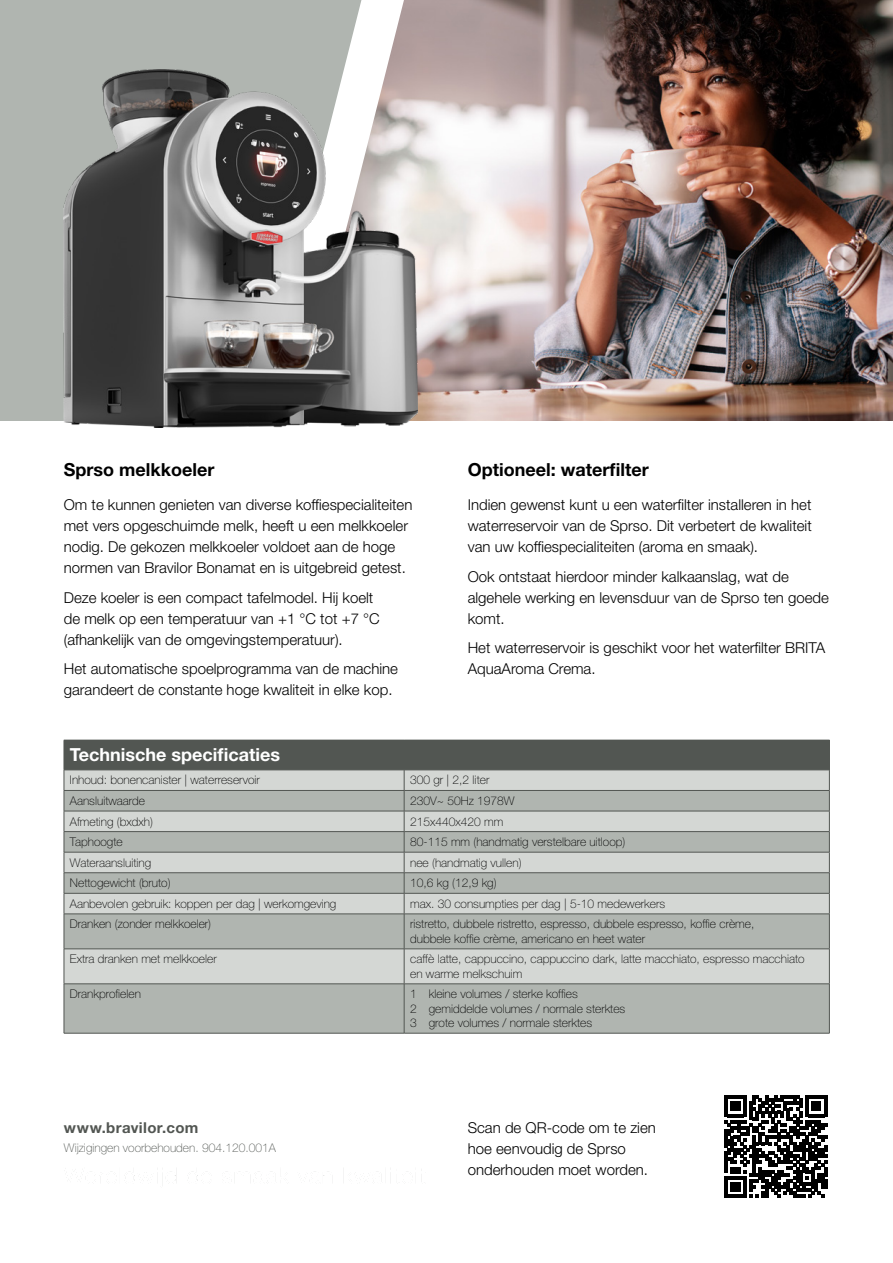
<style>
.page{position:relative;width:893px;height:1263px;background:#fff}
.page>*{position:absolute;margin:0;border:0;box-sizing:border-box;transform-origin:0 0}
.t1{font:700 18px "Helvetica Neue LT Pro";color:#000}
.t2{font:700 18px "Helvetica Neue LT Pro";color:#fff}
.t3{font:300 15px/21px "Helvetica Neue LT Pro";color:#000}
.t4{font:700 15px "Helvetica Neue LT Pro";letter-spacing:.025em;color:#525652}
.t5{font:100 12px/14.4px "Helvetica Neue LT Pro";color:#000}
.t6{font:100 12px "Helvetica Neue LT Pro";color:#525652}
</style>
<div class="page">
<svg style="left:85px;top:1168px;width:337px;height:18px"></svg>
<div style="left:0;top:0;width:298px;height:421px;background:#b0b5b0"></div>
<img style="left:298px;top:0;width:595px;height:421px">
<img style="left:64px;top:70px;width:354px;height:357px">
<svg style="left:724px;top:1095px;width:103px;height:103px"></svg>
<div style="left:64px;top:740px;width:765px;height:30px;background:#525652"></div>
<div style="left:65px;top:771px;width:764px;height:19px;background:#d4d7d4"></div>
<svg style="left:65px;top:791px;width:764px;height:242px;background:#bcc0bc"></svg>
<hr style="left:64px;top:770px;width:340px;height:1px;background:#525652">
<hr style="left:404px;top:770px;width:426px;height:1px;background:#525652">
<hr style="left:64px;top:790px;width:340px;height:1px;background:#525652">
<hr style="left:64px;top:811px;width:340px;height:1px;background:#525652">
<hr style="left:64px;top:831px;width:340px;height:1px;background:#525652">
<hr style="left:64px;top:852px;width:340px;height:1px;background:#525652">
<hr style="left:64px;top:872px;width:340px;height:1px;background:#525652">
<hr style="left:64px;top:893px;width:340px;height:1px;background:#525652">
<hr style="left:64px;top:914px;width:340px;height:1px;background:#525652">
<hr style="left:64px;top:948px;width:340px;height:1px;background:#525652">
<hr style="left:64px;top:983px;width:340px;height:1px;background:#525652">
<svg style="left:404px;top:770px;width:1px;height:144px"></svg>
<hr style="left:404px;top:914px;width:1px;height:35px;background:#525652">
<hr style="left:404px;top:949px;width:1px;height:35px;background:#525652">
<hr style="left:404px;top:984px;width:1px;height:49px;background:#525652">
<hr style="left:404px;top:790px;width:426px;height:1px;background:#525652">
<hr style="left:404px;top:811px;width:426px;height:1px;background:#525652">
<hr style="left:404px;top:831px;width:426px;height:1px;background:#525652">
<hr style="left:404px;top:852px;width:426px;height:1px;background:#525652">
<hr style="left:404px;top:872px;width:426px;height:1px;background:#525652">
<hr style="left:404px;top:893px;width:426px;height:1px;background:#525652">
<hr style="left:404px;top:914px;width:426px;height:1px;background:#525652">
<hr style="left:404px;top:948px;width:426px;height:1px;background:#525652">
<hr style="left:404px;top:983px;width:426px;height:1px;background:#525652">
<hr style="left:829px;top:740px;width:1px;height:30px;background:#525652">
<svg style="left:64px;top:770px;width:1px;height:144px"></svg>
<svg style="left:829px;top:770px;width:1px;height:144px"></svg>
<hr style="left:64px;top:914px;width:1px;height:35px;background:#525652">
<hr style="left:829px;top:914px;width:1px;height:35px;background:#525652">
<hr style="left:64px;top:949px;width:1px;height:35px;background:#525652">
<hr style="left:829px;top:949px;width:1px;height:35px;background:#525652">
<hr style="left:64px;top:984px;width:1px;height:49px;background:#525652">
<hr style="left:829px;top:984px;width:1px;height:49px;background:#525652">
<hr style="left:64px;top:1033px;width:340px;height:1px;background:#525652">
<hr style="left:404px;top:1033px;width:426px;height:1px;background:#525652">
<p class="t1" style="left:64px;top:459px;width:152px">Sprso melkkoeler</p>
<p class="t3" style="left:64px;top:494px;width:350px">Om te kunnen genieten van diverse koffiespecialiteiten met vers opgeschuimde melk, heeft u een melkkoeler nodig. De gekozen melkkoeler voldoet aan de hoge normen van Bravilor Bonamat en is uitgebreid getest.</p>
<p class="t3" style="left:64px;top:586px;width:317px">Deze koeler is een compact tafelmodel. Hij koelt de melk op een temperatuur van +1 °C tot +7 °C (afhankelijk van de omgevingstemperatuur).</p>
<p class="t3" style="left:64px;top:658px;width:336px">Het automatische spoelprogramma van de machine garandeert de constante hoge kwaliteit in elke kop.</p>
<p class="t1" style="left:468px;top:459px;width:182px">Optioneel: waterfilter</p>
<p class="t3" style="left:468px;top:494px;width:345px;text-align:justify">Indien gewenst kunt u een waterfilter installeren in het waterreservoir van de Sprso. Dit verbetert de kwaliteit van uw koffiespecialiteiten (aroma en smaak).</p>
<p class="t3" style="left:468px;top:565px;width:363px">Ook ontstaat hierdoor minder kalkaanslag, wat de algehele werking en levensduur van de Sprso ten goede komt.</p>
<p class="t3" style="left:468px;top:637px;width:359px">Het waterreservoir is geschikt voor het waterfilter BRITA<br>AquaAroma Crema.</p>
<p class="t2" style="left:70px;top:744px;width:212px">Technische specificaties</p>
<p class="t5" style="left:70px;top:773px;width:191px">Inhoud: bonencanister | waterreservoir</p>
<p class="t5" style="left:410px;top:773px;width:81px">300 gr | 2,2 liter</p>
<p class="t5" style="left:70px;top:793px;width:77px">Aansluitwaarde</p>
<p class="t5" style="left:410px;top:793px;width:106px">230V~ 50Hz 1978W</p>
<p class="t5" style="left:70px;top:814px;width:84px">Afmeting (bxdxh)</p>
<p class="t5" style="left:410px;top:814px;width:95px">215x440x420 mm</p>
<p class="t5" style="left:70px;top:834px;width:54px">Taphoogte</p>
<p class="t5" style="left:410px;top:834px;width:217px">80-115 mm (handmatig verstelbare uitloop)</p>
<p class="t5" style="left:70px;top:855px;width:83px">Wateraansluiting</p>
<p class="t5" style="left:410px;top:855px;width:113px">nee (handmatig vullen)</p>
<p class="t5" style="left:70px;top:876px;width:102px">Nettogewicht (bruto)</p>
<p class="t5" style="left:410px;top:876px;width:88px">10,6 kg (12,9 kg)</p>
<p class="t5" style="left:70px;top:896px;width:268px">Aanbevolen gebruik: koppen per dag | werkomgeving</p>
<p class="t5" style="left:410px;top:896px;width:256px">max. 30 consumpties per dag | 5-10 medewerkers</p>
<p class="t5" style="left:70px;top:917px;width:143px">Dranken (zonder melkkoeler)</p>
<p class="t5" style="left:410px;top:917px;width:346px">ristretto, dubbele ristretto, espresso, dubbele espresso, koffie crème, dubbele koffie crème, americano en heet water</p>
<p class="t5" style="left:70px;top:952px;width:148px">Extra dranken met melkkoeler</p>
<p class="t5" style="left:410px;top:952px;width:396px">caffè latte, cappuccino, cappuccino dark, latte macchiato, espresso macchiato en warme melkschuim</p>
<p class="t5" style="left:70px;top:987px;width:72px">Drankprofielen</p>
<p class="t5" style="left:410px;top:987px;width:217px">1 kleine volumes / sterke koffies<br>2 gemiddelde volumes / normale sterktes<br>3 grote volumes / normale sterktes</p>
<p class="t4" style="left:64px;top:1118px;width:136px">www.bravilor.com</p>
<p class="t6" style="left:64px;top:1141px;width:214px">Wijzigingen voorbehouden. 904.120.001A</p>
<p class="t3" style="left:468px;top:1117px;width:190px">Scan de QR-code om te zien hoe eenvoudig de Sprso onderhouden moet worden.</p>
</div>
